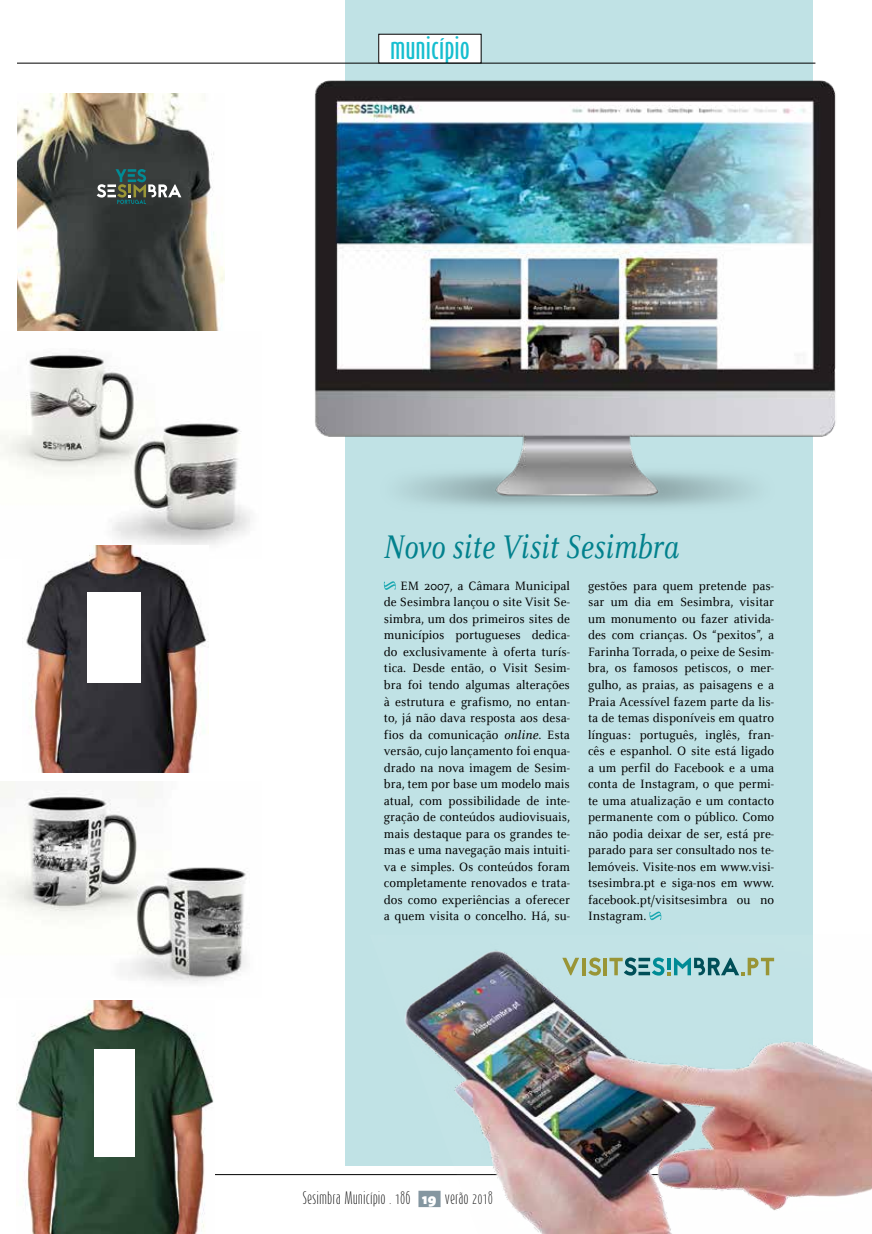
<style>
.page{position:relative;width:872px;height:1234px;background:#fff}
.page>*{position:absolute;margin:0;border:0;box-sizing:border-box;transform-origin:0 0}
.t1{font:italic 34.5px "Celeste ST";letter-spacing:-.01em;color:#02818d;scale:.75 1}
.t2{font:500 27px "Schmalhans";color:#16becf}
.t3{font:300 15px "Schmalhans";color:#000}
.t4{font:12.75px/16.5px "Celeste ST";color:#000;text-align:justify;scale:.9 1}
.s1{font-style:italic}
.s2{font-family:"T Mix";font-weight:800;color:#fff}
</style>
<div class="page">
<div style="left:345px;top:0;width:467px;height:1165px;background:#c0e2e5"></div>
<hr style="left:203px;top:1173px;width:609px;height:1px;background:#000">
<svg style="left:384px;top:581px;width:12px;height:9px"></svg>
<svg style="left:649px;top:911px;width:12px;height:9px"></svg>
<img style="left:17px;top:94px;width:207px;height:236px">
<svg style="left:97px;top:169px;width:84px;height:35px;background:#4f5d57"></svg>
<img style="left:0;top:352px;width:250px;height:193px">
<img style="left:26px;top:545px;width:182px;height:227px">
<img style="left:88px;top:592px;width:52px;height:90px">
<img style="left:0;top:781px;width:247px;height:202px">
<img style="left:286px;top:54px;width:550px;height:465px">
<img style="left:370px;top:934px;width:502px;height:299px">
<img style="left:16px;top:1000px;width:198px;height:233px">
<img style="left:94px;top:1049px;width:40px;height:106px">
<svg style="left:562px;top:957px;width:17px;height:18px"></svg>
<hr style="left:582px;top:957px;width:3px;height:18px;background:#999536">
<svg style="left:588px;top:957px;width:13px;height:18px"></svg>
<hr style="left:603px;top:957px;width:4px;height:18px;background:#999536">
<svg style="left:609px;top:957px;width:165px;height:18px"></svg>
<hr style="left:17px;top:63px;width:798px;height:1px;background:#000">
<div style="left:379px;top:34px;width:102px;height:29px;background:#fff"></div>
<h2 class="t2" style="left:390px;top:31px;width:81px">MUNICÍPIO</h2>
<h1 class="t1" style="left:384px;top:528px;width:395px">Novo site Visit Sesimbra</h1>
<p class="t4" style="left:384px;top:577px;width:209px;text-indent:17px">EM 2007, a Câmara Municipal de Sesimbra lançou o site Visit Se&shy;simbra, um dos primeiros sites de municípios portugueses dedica&shy;do exclusivamente à oferta turís&shy;tica. Desde então, o Visit Sesim&shy;bra foi tendo algumas alterações à estrutura e grafismo, no entan&shy;to, já não dava resposta aos desa&shy;fios da comunicação <span class="s1">online</span>. Esta versão, cujo lançamento foi enqua&shy;drado na nova imagem de Sesim&shy;bra, tem por base um modelo mais atual, com possibilidade de inte&shy;gração de conteúdos audiovisuais, mais destaque para os grandes te&shy;mas e uma navegação mais intuiti&shy;va e simples. Os conteúdos foram completamente renovados e trata&shy;dos como experiências a oferecer a quem visita o concelho. Há, su-</p>
<p class="t4" style="left:588px;top:577px;width:208px">gestões para quem pretende pas&shy;sar um dia em Sesimbra, visitar um monumento ou fazer ativida&shy;des com crianças. Os “pexitos”, a Farinha Torrada, o peixe de Sesim&shy;bra, os famosos petiscos, o mer&shy;gulho, as praias, as paisagens e a Praia Acessível fazem parte da lis&shy;ta de temas disponíveis em quatro línguas: português, inglês, fran&shy;cês e espanhol. O site está ligado a um perfil do Facebook e a uma conta de Instagram, o que permi&shy;te uma atualização e um contacto permanente com o público. Como não podia deixar de ser, está pre&shy;parado para ser consultado nos te&shy;lemóveis. Visite-nos em www.visi&shy;tsesimbra.pt e siga-nos em www. facebook.pt/visitsesimbra ou no Instagram.</p>
<p class="t3" style="left:302px;top:1188px;width:192px">Sesimbra Município . 186 <span class="s2">19</span> verão 2018</p>
</div>
